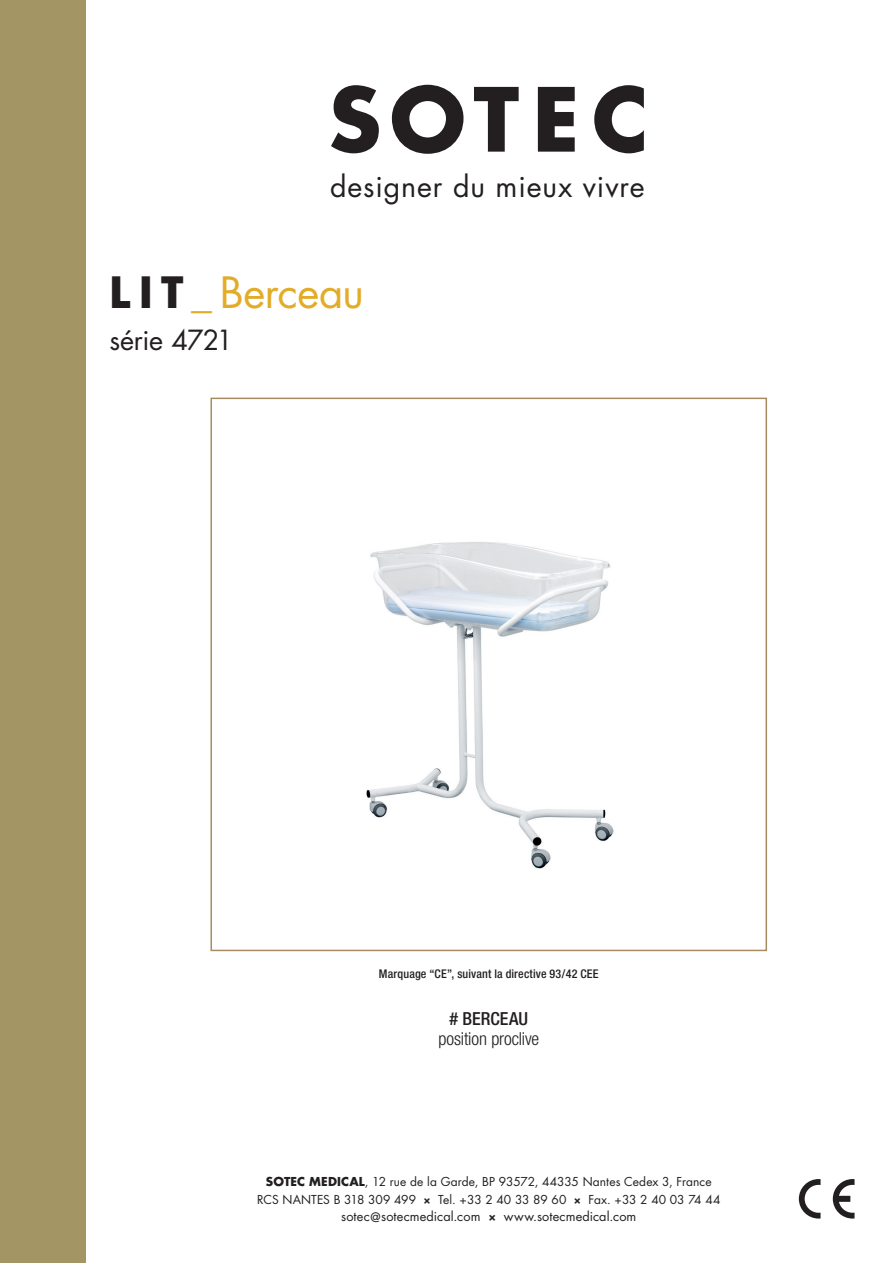
<style>
.page{position:relative;width:893px;height:1263px;background:#fff}
.page>*{position:absolute;margin:0;border:0;box-sizing:border-box;transform-origin:0 0}
.t1{font:700 85.8px "Futura";letter-spacing:.12em;color:#231f20}
.t2{font:42px "Futura";letter-spacing:-.01em;color:#e3ac28}
.t3{font:28.65px "Futura";letter-spacing:.03em;color:#231f20}
.t4{font:27px "Futura";letter-spacing:-.015em;color:#231f20}
.t5{font:300 condensed 18px "Helvetica Neue";letter-spacing:-.005em;color:#231f20}
.t6{font:500 condensed 18px "Helvetica Neue";color:#231f20}
.t7{font:12.75px "Futura";letter-spacing:.01em;color:#231f20}
.t8{font:12px/18px "Futura";letter-spacing:.005em;color:#231f20;text-align:center}
.t9{font:500 condensed 12px "Helvetica Neue";letter-spacing:.015em;color:#231f20}
.s1{font-weight:700;color:#231f20}
.s2{font-weight:700}
.s3{font-family:"Frutiger";font-weight:900;font-stretch:condensed}
</style>
<div class="page">
<div style="left:0;top:0;width:85px;height:1263px;background:#a49565"></div>
<div style="left:210px;top:398px;width:557px;height:553px;background:#fff;border:2px solid #a58d61"></div>
<img style="left:366px;top:542px;width:248px;height:327px">
<svg style="left:799px;top:1179px;width:21px;height:39px"></svg>
<svg style="left:833px;top:1179px;width:21px;height:39px"></svg>
<h1 class="t1" style="left:328px;top:62px;width:322px">SOTEC</h1>
<h3 class="t3" style="left:330px;top:168px;width:316px">designer du mieux vivre</h3>
<h2 class="t2" style="left:109px;top:265px;width:256px"><span class="s1">L I T</span> <span class="s2">_</span> Berceau</h2>
<h3 class="t4" style="left:109px;top:323px;width:125px">série 4721</h3>
<p class="t9" style="left:379px;top:966px;width:221px">Marquage “CE”, suivant la directive 93/42 CEE</p>
<h3 class="t6" style="left:449px;top:1008px;width:80px"># BERCEAU</h3>
<h3 class="t5" style="left:438px;top:1028px;width:102px">position proclive</h3>
<p class="t8" style="left:257px;top:1173px;width:465px"><span class="s2">SOTEC MEDICAL</span>, 12 rue de la Garde, BP 93572, 44335 Nantes Cedex 3, France<br>RCS NANTES B 318 309 499 <span class="s3">×</span> Tel. +33 2 40 33 89 60 <span class="s3">×</span> Fax. +33 2 40 03 74 44</p>
<p class="t7" style="left:341px;top:1208px;width:297px">sotec@sotecmedical.com <span class="s3">×</span> www.sotecmedical.com</p>
</div>
